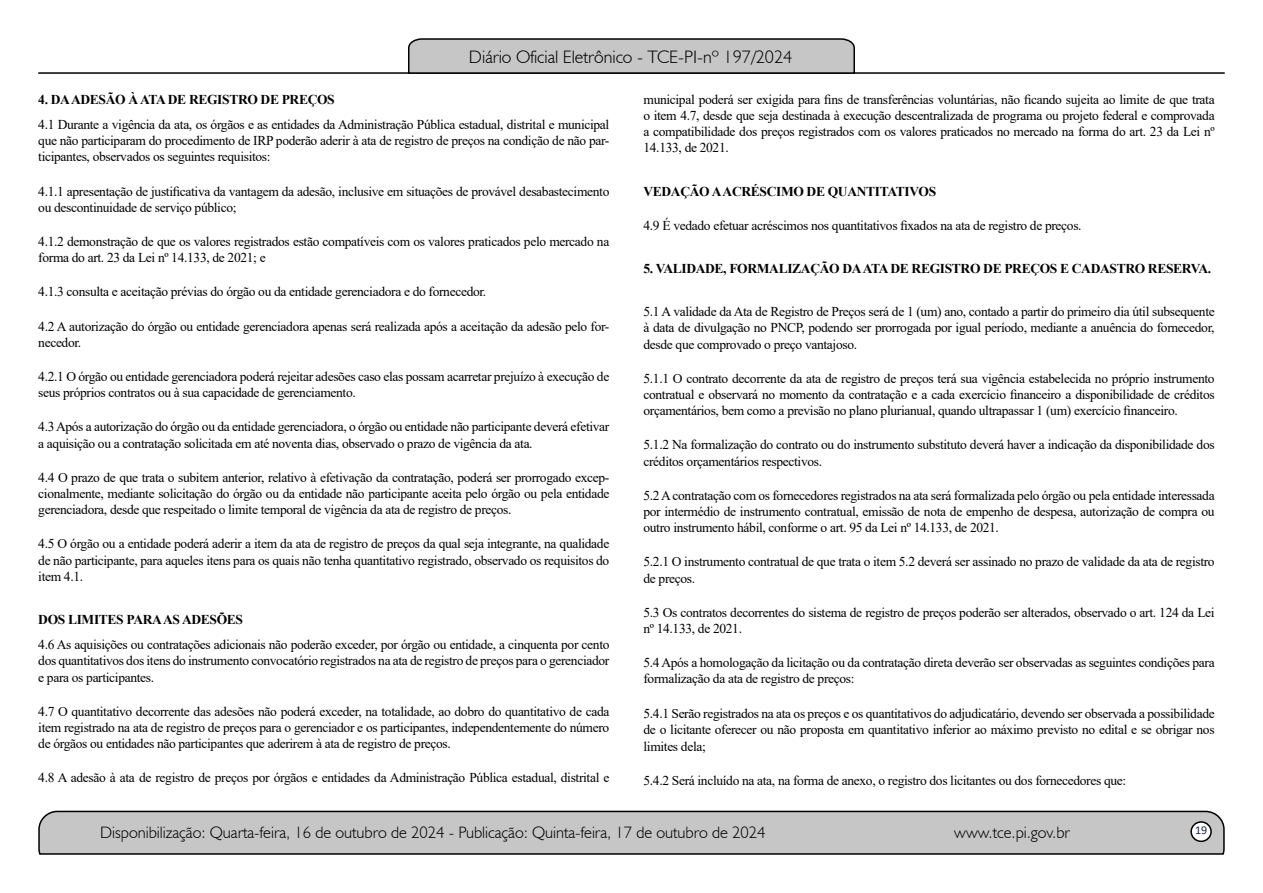
<style>
.page{position:relative;width:1263px;height:893px;background:#fff}
.page>*{position:absolute;margin:0;border:0;box-sizing:border-box;transform-origin:0 0}
.t1{font:300 18px "Humanist 521 BT";color:#000}
.t2{font:300 16.5px "Humanist 521 BT";color:#000}
.t3{font:13.5px/16.2px "Times New Roman";letter-spacing:-.025em;color:#000;text-align:justify}
.t4{font:700 13.5px "Times New Roman";letter-spacing:-.025em;color:#000}
.t5{font:12px "Calibri";color:#212d4c}
</style>
<div class="page">
<svg style="left:38px;top:810px;width:1187px;height:45px"></svg>
<div style="left:1191px;top:822px;width:20px;height:19px;background:#fff;border-radius:50%"></div>
<div style="left:1190px;top:821px;width:22px;height:21px;border:2px solid #000;border-radius:50%"></div>
<hr style="left:38px;top:72px;width:1187px;height:2px;background:#000">
<svg style="left:407px;top:38px;width:449px;height:36px"></svg>
<h1 class="t1" style="left:469px;top:46px;width:325px">Diário Oficial Eletrônico - TCE-PI-nº 197/2024</h1>
<p class="t4" style="left:38px;top:89px;width:298px">4. DA ADESÃO À ATA DE REGISTRO DE PREÇOS</p>
<p class="t3" style="left:38px;top:116px;width:573px">4.1 Durante a vigência da ata, os órgãos e as entidades da Administração Pública estadual, distrital e municipal que não participaram do procedimento de IRP poderão aderir à ata de registro de preços na condição de não par&shy;ticipantes, observados os seguintes requisitos:</p>
<p class="t3" style="left:38px;top:183px;width:573px">4.1.1 apresentação de justificativa da vantagem da adesão, inclusive em situações de provável desabastecimento ou descontinuidade de serviço público;</p>
<p class="t3" style="left:38px;top:233px;width:573px">4.1.2 demonstração de que os valores registrados estão compatíveis com os valores praticados pelo mercado na forma do art. 23 da Lei nº 14.133, de 2021; e</p>
<p class="t3" style="left:38px;top:283px;width:449px">4.1.3 consulta e aceitação prévias do órgão ou da entidade gerenciadora e do fornecedor.</p>
<p class="t3" style="left:38px;top:317px;width:573px">4.2 A autorização do órgão ou entidade gerenciadora apenas será realizada após a aceitação da adesão pelo for&shy;necedor.</p>
<p class="t3" style="left:38px;top:368px;width:573px">4.2.1 O órgão ou entidade gerenciadora poderá rejeitar adesões caso elas possam acarretar prejuízo à execução de seus próprios contratos ou à sua capacidade de gerenciamento.</p>
<p class="t3" style="left:38px;top:418px;width:573px">4.3 Após a autorização do órgão ou da entidade gerenciadora, o órgão ou entidade não participante deverá efetivar a aquisição ou a contratação solicitada em até noventa dias, observado o prazo de vigência da ata.</p>
<p class="t3" style="left:38px;top:469px;width:573px">4.4 O prazo de que trata o subitem anterior, relativo à efetivação da contratação, poderá ser prorrogado excep&shy;cionalmente, mediante solicitação do órgão ou da entidade não participante aceita pelo órgão ou pela entidade gerenciadora, desde que respeitado o limite temporal de vigência da ata de registro de preços.</p>
<p class="t3" style="left:38px;top:535px;width:573px">4.5 O órgão ou a entidade poderá aderir a item da ata de registro de preços da qual seja integrante, na qualidade de não participante, para aqueles itens para os quais não tenha quantitativo registrado, observado os requisitos do item 4.1.</p>
<p class="t4" style="left:38px;top:610px;width:206px">DOS LIMITES PARA AS ADESÕES</p>
<p class="t3" style="left:38px;top:636px;width:573px">4.6 As aquisições ou contratações adicionais não poderão exceder, por órgão ou entidade, a cinquenta por cento dos quantitativos dos itens do instrumento convocatório registrados na ata de registro de preços para o gerenciador e para os participantes.</p>
<p class="t3" style="left:38px;top:703px;width:573px">4.7 O quantitativo decorrente das adesões não poderá exceder, na totalidade, ao dobro do quantitativo de cada item registrado na ata de registro de preços para o gerenciador e os participantes, independentemente do número de órgãos ou entidades não participantes que aderirem à ata de registro de preços.</p>
<p class="t3" style="left:38px;top:769px;width:573px">4.8 A adesão à ata de registro de preços por órgãos e entidades da Administração Pública estadual, distrital e</p>
<p class="t3" style="left:643px;top:91px;width:573px">municipal poderá ser exigida para fins de transferências voluntárias, não ficando sujeita ao limite de que trata o item 4.7, desde que seja destinada à execução descentralizada de programa ou projeto federal e comprovada a compatibilidade dos preços registrados com os valores praticados no mercado na forma do art. 23 da Lei nº 14.133, de 2021.</p>
<p class="t4" style="left:643px;top:181px;width:294px">VEDAÇÃO A ACRÉSCIMO DE QUANTITATIVOS</p>
<p class="t3" style="left:643px;top:217px;width:440px">4.9 É vedado efetuar acréscimos nos quantitativos fixados na ata de registro de preços.</p>
<p class="t4" style="left:643px;top:259px;width:569px">5. VALIDADE, FORMALIZAÇÃO DA ATA DE REGISTRO DE PREÇOS E CADASTRO RESERVA.</p>
<p class="t3" style="left:643px;top:303px;width:573px">5.1 A validade da Ata de Registro de Preços será de 1 (um) ano, contado a partir do primeiro dia útil subsequente à data de divulgação no PNCP, podendo ser prorrogada por igual período, mediante a anuência do fornecedor, desde que comprovado o preço vantajoso.</p>
<p class="t3" style="left:643px;top:370px;width:573px">5.1.1 O contrato decorrente da ata de registro de preços terá sua vigência estabelecida no próprio instrumento contratual e observará no momento da contratação e a cada exercício financeiro a disponibilidade de créditos orçamentários, bem como a previsão no plano plurianual, quando ultrapassar 1 (um) exercício financeiro.</p>
<p class="t3" style="left:643px;top:436px;width:573px">5.1.2 Na formalização do contrato ou do instrumento substituto deverá haver a indicação da disponibilidade dos créditos orçamentários respectivos.</p>
<p class="t3" style="left:643px;top:487px;width:573px">5.2 A contratação com os fornecedores registrados na ata será formalizada pelo órgão ou pela entidade interessada por intermédio de instrumento contratual, emissão de nota de empenho de despesa, autorização de compra ou outro instrumento hábil, conforme o art. 95 da Lei nº 14.133, de 2021.</p>
<p class="t3" style="left:643px;top:553px;width:573px">5.2.1 O instrumento contratual de que trata o item 5.2 deverá ser assinado no prazo de validade da ata de registro de preços.</p>
<p class="t3" style="left:643px;top:604px;width:573px">5.3 Os contratos decorrentes do sistema de registro de preços poderão ser alterados, observado o art. 124 da Lei nº 14.133, de 2021.</p>
<p class="t3" style="left:643px;top:654px;width:573px">5.4 Após a homologação da licitação ou da contratação direta deverão ser observadas as seguintes condições para formalização da ata de registro de preços:</p>
<p class="t3" style="left:643px;top:705px;width:573px">5.4.1 Serão registrados na ata os preços e os quantitativos do adjudicatário, devendo ser observada a possibilidade de o licitante oferecer ou não proposta em quantitativo inferior ao máximo previsto no edital e se obrigar nos limites dela;</p>
<p class="t3" style="left:643px;top:772px;width:484px">5.4.2 Será incluído na ata, na forma de anexo, o registro dos licitantes ou dos fornecedores que:</p>
<p class="t2" style="left:100px;top:822px;width:667px">Disponibilização: Quarta-feira, 16 de outubro de 2024 - Publicação: Quinta-feira, 17 de outubro de 2024</p>
<p class="t2" style="left:954px;top:822px;width:117px">www.tce.pi.gov.br</p>
<p class="t5" style="left:1195px;top:821px;width:14px">19</p>
</div>
